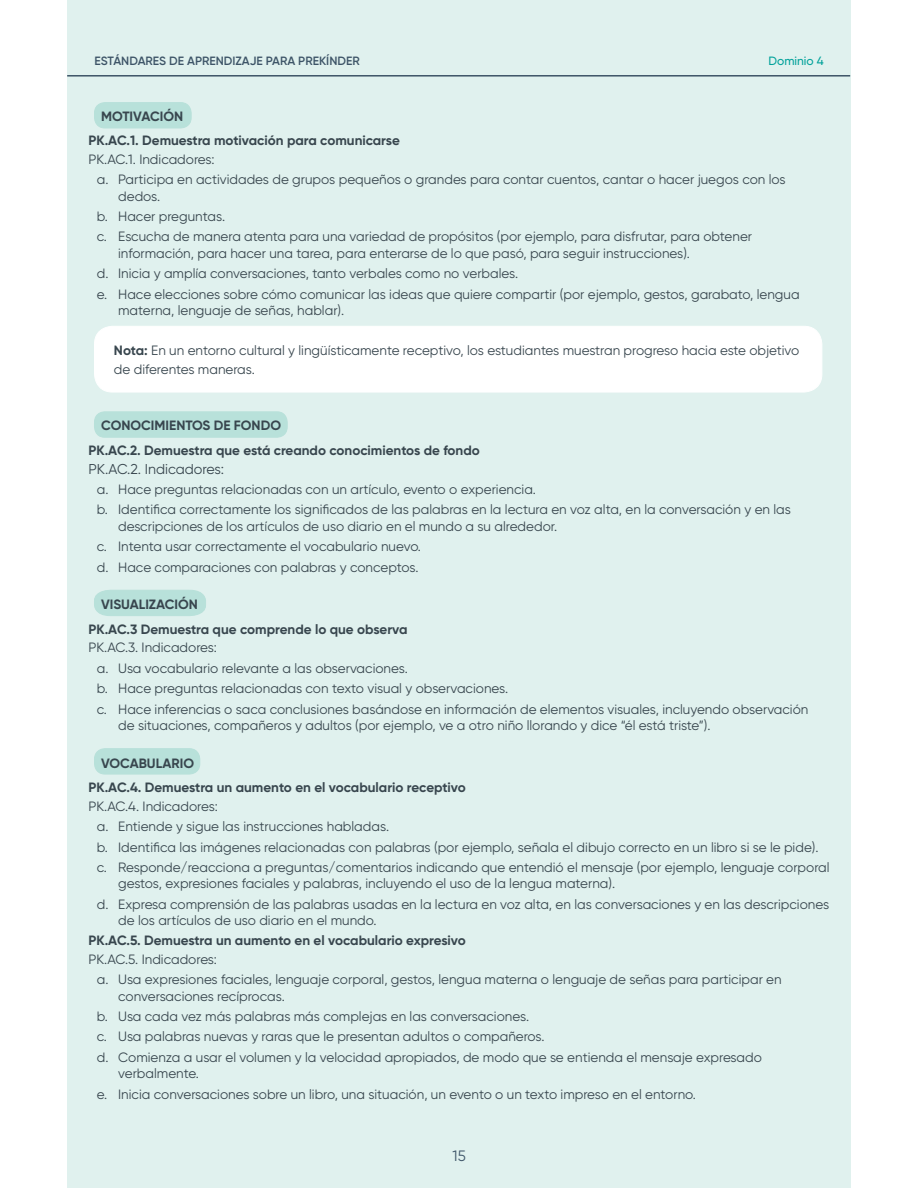
<style>
.page{position:relative;width:918px;height:1188px;background:#fff}
.page>*{position:absolute;margin:0;border:0;box-sizing:border-box;transform-origin:0 0}
.t1{font:15px "Gilroy";color:#3d5467}
.框正文3{font:14.25px "Gilroy";color:#38464e}
.框缩进二{font:13.5px/16.2px "Gilroy";color:#38464e}
.框加粗三{font:700 13.5px "Gilroy";color:#38464e}
.框正文3-2{font:13.5px "Gilroy";color:#38464e}
.框加粗2{font:700 13.5px "Gilroy";color:#38464e}
.t2{font:600 12px "Gilroy";color:#3d5467}
.t3{font:500 12px "Gilroy";color:#00a19a}
.s1{font-weight:700}
</style>
<div class="page">
<div style="left:67px;top:0;width:784px;height:1188px;background:#e0f1ee"></div>
<div style="left:94px;top:103px;width:97px;height:25px;background:#b8e1da"></div>
<div style="left:94px;top:412px;width:193px;height:25px;background:#b8e1da"></div>
<div style="left:94px;top:590px;width:112px;height:26px;background:#b8e1da"></div>
<div style="left:94px;top:749px;width:106px;height:25px;background:#b8e1da"></div>
<svg style="left:94px;top:326px;width:728px;height:66px"></svg>
<hr style="left:67px;top:75px;width:783px;height:2px;background:#3d5466">
<p class="t2" style="left:95px;top:53px;width:267px">ESTÁNDARES DE APRENDIZAJE PARA PREKÍNDER</p>
<p class="t3" style="left:769px;top:53px;width:57px">Dominio 4</p>
<p class="框加粗2" style="left:101px;top:108px;width:84px">MOTIVACIÓN</p>
<p class="框加粗三" style="left:88px;top:132px;width:313px">PK.AC.1. Demuestra motivación para comunicarse</p>
<p class="框正文3-2" style="left:88px;top:151px;width:128px">PK.AC.1. Indicadores:</p>
<p class="框缩进二" style="left:118px;top:171px;width:669px;text-indent:-21px">a. Participa en actividades de grupos pequeños o grandes para contar cuentos, cantar o hacer juegos con los dedos.</p>
<p class="框缩进二" style="left:97px;top:208px;width:130px">b. Hacer preguntas.</p>
<p class="框缩进二" style="left:118px;top:229px;width:635px;text-indent:-21px">c. Escucha de manera atenta para una variedad de propósitos (por ejemplo, para disfrutar, para obtener información, para hacer una tarea, para enterarse de lo que pasó, para seguir instrucciones).</p>
<p class="框缩进二" style="left:97px;top:265px;width:423px">d. Inicia y amplía conversaciones, tanto verbales como no verbales.</p>
<p class="框缩进二" style="left:118px;top:286px;width:683px;text-indent:-21px">e. Hace elecciones sobre cómo comunicar las ideas que quiere compartir (por ejemplo, gestos, garabato, lengua materna, lenguaje de señas, hablar).</p>
<p class="框缩进二" style="left:114px;top:341px;width:687px;line-height:18.8px"><span class="s1">Nota:</span> En un entorno cultural y lingüísticamente receptivo, los estudiantes muestran progreso hacia este objetivo de diferentes maneras.</p>
<p class="框加粗2" style="left:101px;top:417px;width:181px">CONOCIMIENTOS DE FONDO</p>
<p class="框加粗三" style="left:88px;top:442px;width:393px">PK.AC.2. Demuestra que está creando conocimientos de fondo</p>
<p class="框正文3" style="left:88px;top:460px;width:137px">PK.AC.2. Indicadores:</p>
<p class="框缩进二" style="left:97px;top:481px;width:441px">a. Hace preguntas relacionadas con un artículo, evento o experiencia.</p>
<p class="框缩进二" style="left:118px;top:501px;width:674px;text-indent:-21px">b. Identifica correctamente los significados de las palabras en la lectura en voz alta, en la conversación y en las descripciones de los artículos de uso diario en el mundo a su alrededor.</p>
<p class="框缩进二" style="left:97px;top:538px;width:326px">c. Intenta usar correctamente el vocabulario nuevo.</p>
<p class="框缩进二" style="left:97px;top:559px;width:323px">d. Hace comparaciones con palabras y conceptos.</p>
<p class="框加粗2" style="left:101px;top:596px;width:98px">VISUALIZACIÓN</p>
<p class="框加粗三" style="left:88px;top:621px;width:321px">PK.AC.3 Demuestra que comprende lo que observa</p>
<p class="框正文3-2" style="left:88px;top:639px;width:130px">PK.AC.3. Indicadores:</p>
<p class="框缩进二" style="left:97px;top:660px;width:312px">a. Usa vocabulario relevante a las observaciones.</p>
<p class="框缩进二" style="left:97px;top:680px;width:413px">b. Hace preguntas relacionadas con texto visual y observaciones.</p>
<p class="框缩进二" style="left:118px;top:701px;width:692px;text-indent:-21px">c. Hace inferencias o saca conclusiones basándose en información de elementos visuales, incluyendo observación de situaciones, compañeros y adultos (por ejemplo, ve a otro niño llorando y dice “él está triste”).</p>
<p class="框加粗2" style="left:101px;top:754px;width:95px">VOCABULARIO</p>
<p class="框加粗三" style="left:88px;top:779px;width:379px">PK.AC.4. Demuestra un aumento en el vocabulario receptivo</p>
<p class="框正文3-2" style="left:88px;top:798px;width:131px">PK.AC.4. Indicadores:</p>
<p class="框缩进二" style="left:97px;top:818px;width:294px">a. Entiende y sigue las instrucciones habladas.</p>
<p class="框缩进二" style="left:97px;top:839px;width:723px">b. Identifica las imágenes relacionadas con palabras (por ejemplo, señala el dibujo correcto en un libro si se le pide).</p>
<p class="框缩进二" style="left:118px;top:859px;width:713px;text-indent:-21px">c. Responde/reacciona a preguntas/comentarios indicando que entendió el mensaje (por ejemplo, lenguaje corporal gestos, expresiones faciales y palabras, incluyendo el uso de la lengua materna).</p>
<p class="框缩进二" style="left:118px;top:896px;width:712px;text-indent:-21px">d. Expresa comprensión de las palabras usadas en la lectura en voz alta, en las conversaciones y en las descripciones de los artículos de uso diario en el mundo.</p>
<p class="框加粗三" style="left:88px;top:932px;width:379px">PK.AC.5. Demuestra un aumento en el vocabulario expresivo</p>
<p class="框正文3-2" style="left:88px;top:951px;width:130px">PK.AC.5. Indicadores:</p>
<p class="框缩进二" style="left:118px;top:971px;width:665px;text-indent:-21px">a. Usa expresiones faciales, lenguaje corporal, gestos, lengua materna o lenguaje de señas para participar en conversaciones recíprocas.</p>
<p class="框缩进二" style="left:97px;top:1008px;width:434px">b. Usa cada vez más palabras más complejas en las conversaciones.</p>
<p class="框缩进二" style="left:97px;top:1029px;width:449px">c. Usa palabras nuevas y raras que le presentan adultos o compañeros.</p>
<p class="框缩进二" style="left:118px;top:1049px;width:645px;text-indent:-21px">d. Comienza a usar el volumen y la velocidad apropiados, de modo que se entienda el mensaje expresado verbalmente.</p>
<p class="框缩进二" style="left:97px;top:1086px;width:601px">e. Inicia conversaciones sobre un libro, una situación, un evento o un texto impreso en el entorno.</p>
<p class="t1" style="left:453px;top:1147px;width:15px">15</p>
</div>
